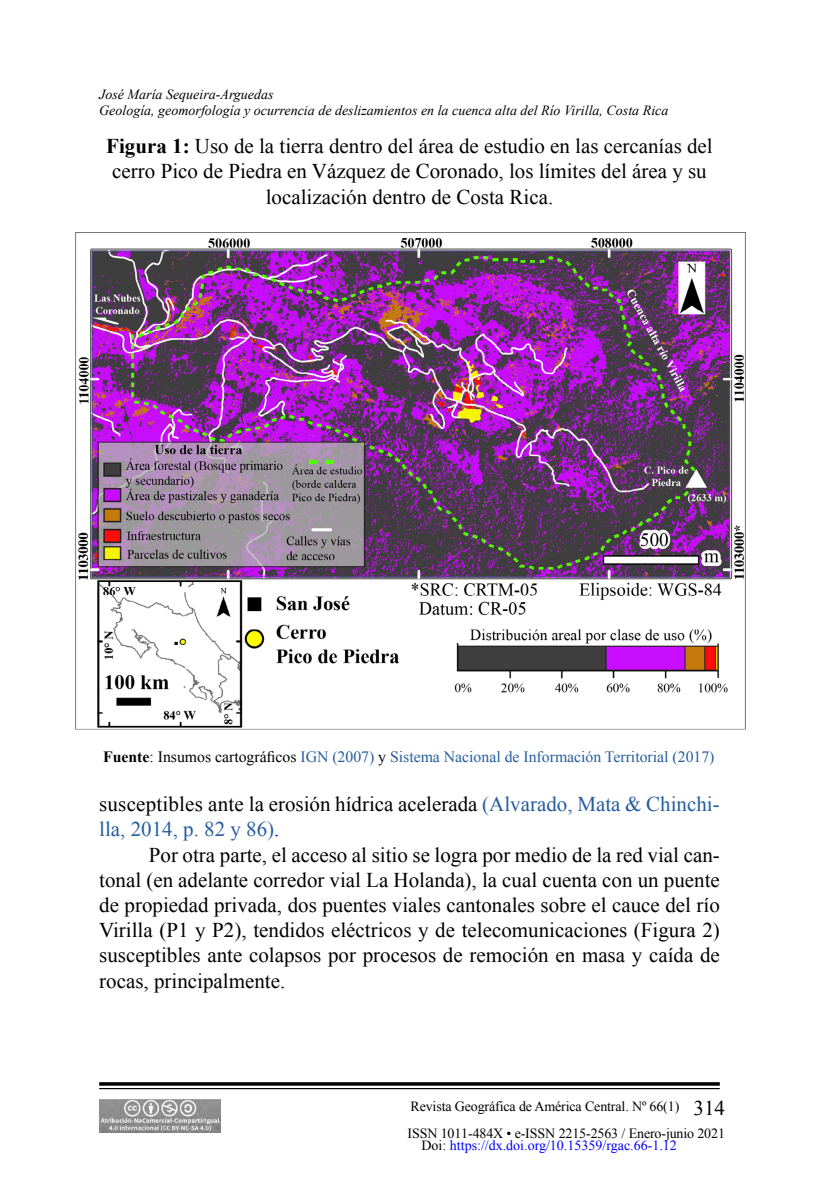
<style>
.page{position:relative;width:819px;height:1197px;background:#fff}
.page>*{position:absolute;margin:0;border:0;box-sizing:border-box;transform-origin:0 0}
.t1{font:21px/25.2px "Times New Roman";color:#000;text-align:center}
.t2{font:15.75px "Times New Roman";color:#245d9c}
.t3{font:italic 14px/16.8px "Times New Roman";color:#000}
.t4{font:14px/27.1px "Times New Roman";letter-spacing:-.01em;color:#000}
.t5{font:14px "Times New Roman";color:#00f}
.s1{font-weight:700}
.s2{font-weight:700;color:#000}
.s3{color:#000}
.s4{color:#245d9c}
.s5{color:#00f}
.s6{font-size:21px}
</style>
<div class="page">
<svg style="left:99px;top:1082px;width:621px;height:4px;background:#1f1f1f"></svg>
<hr style="left:99px;top:1088px;width:621px;height:1px;background:#000">
<img style="left:99px;top:1099px;width:121px;height:34px">
<img style="left:75px;top:232px;width:671px;height:498px">
<p class="t3" style="left:99px;top:85px;width:571px">José María Sequeira-Arguedas<br>Geología, geomorfología y ocurrencia de deslizamientos en la cuenca alta del Río Virilla, Costa Rica</p>
<p class="t1" style="left:106px;top:133px;width:608px"><span class="s1">Figura 1:</span> Uso de la tierra dentro del área de estudio en las cercanías del cerro Pico de Piedra en Vázquez de Coronado, los límites del área y su localización dentro de Costa Rica.</p>
<p class="t2" style="left:103px;top:746px;width:613px"><span class="s2">Fuente</span><span class="s3">: Insumos cartográficos</span> IGN (2007) <span class="s3">y</span> Sistema Nacional de Información Territorial (2017)</p>
<p class="t1" style="left:99px;top:791px;width:622px;text-align:left">susceptibles ante la erosión hídrica acelerada <span class="s4">(Alvarado, Mata &amp; Chinchi&shy;lla, 2014, p. 82 y 86)</span><span class="s5">.</span></p>
<p class="t1" style="left:99px;top:842px;width:622px;text-align:justify;text-indent:50px">Por otra parte, el acceso al sitio se logra por medio de la red vial can&shy;tonal (en adelante corredor vial La Holanda), la cual cuenta con un puente de propiedad privada, dos puentes viales cantonales sobre el cauce del río Virilla (P1 y P2), tendidos eléctricos y de telecomunicaciones (Figura 2) susceptibles ante colapsos por procesos de remoción en masa y caída de rocas, principalmente.</p>
<p class="t4" style="left:408px;top:1092px;width:319px">Revista Geográfica de América Central. Nº 66(1) <span class="s6">314<br></span>ISSN 1011-484X • e-ISSN 2215-2563 / Enero-junio 2021</p>
<p class="t5" style="left:422px;top:1136px;width:257px"><span class="s3">Doi:</span> https://dx.doi.org/10.15359/rgac.66-1.12</p>
</div>
